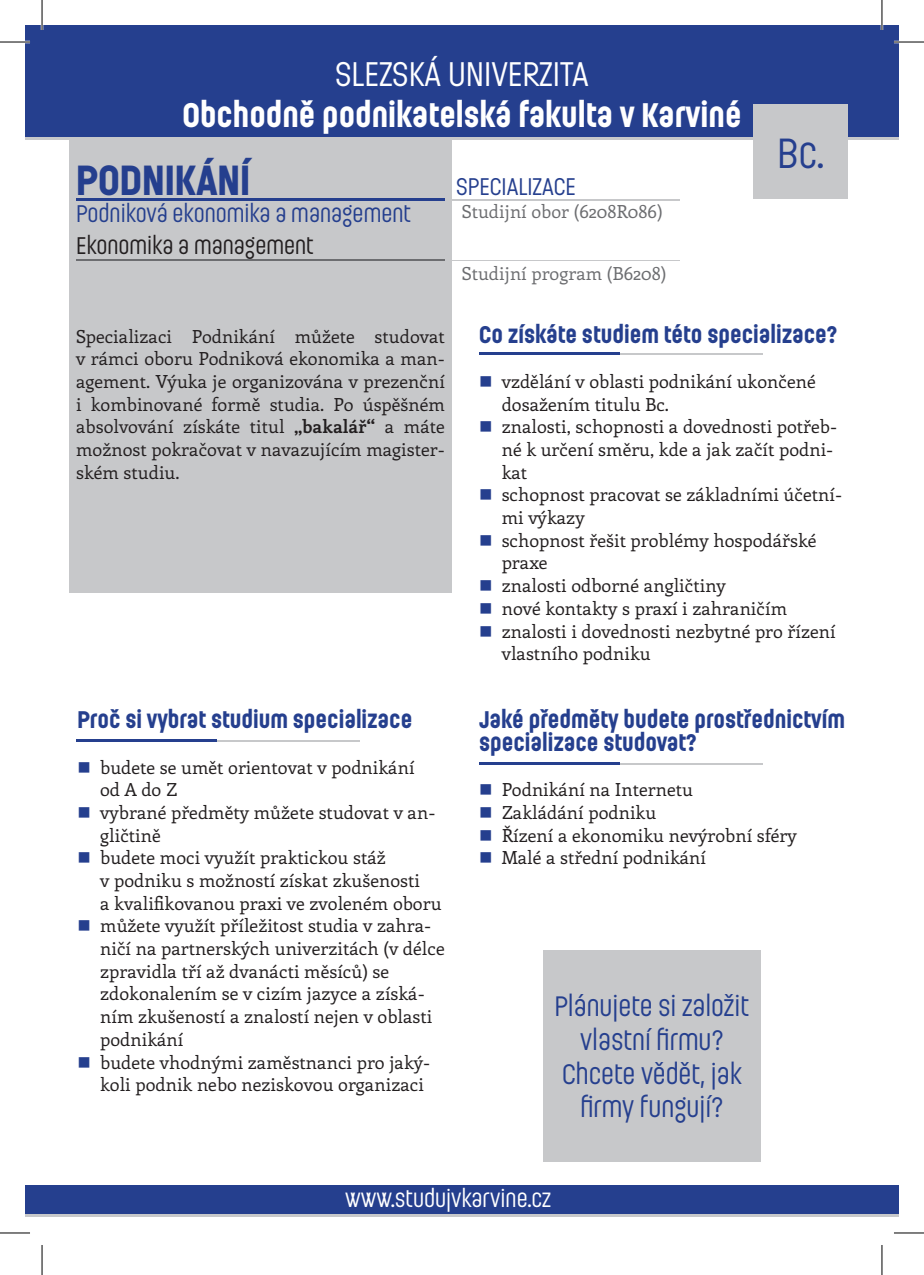
<style>
.page{position:relative;width:924px;height:1275px;background:#fff}
.page>*{position:absolute;margin:0;border:0;box-sizing:border-box;transform-origin:0 0}
.obor{font:700 42px "Ladislav";color:#253f8e}
.bc__ing{font:42px "Ladislav";color:#253f8e}
.t1{font:700 34px "Ladislav";color:#fff}
.t2{font:34px "Ladislav";color:#fff}
.text_okno{font:28px/33.6px "Ladislav";color:#253f8e;text-align:center}
.nadpis_body{font:700 24px/22.6px "Ladislav";color:#253f8e}
.program{font:24px "Ladislav";color:#253f8e}
.t3{font:24px "Ladislav";color:#fff}
.program-2{font:24px "Ladislav";color:#231f20}
.t4{font:18px/22.6px "Enriqueta";color:#231f20}
.t5{font:18px "Enriqueta";color:#6c6d70}
.s1{font-weight:700}
</style>
<div class="page">
<div style="left:69px;top:128px;width:383px;height:464px;background:#c7c8ca"></div>
<div style="left:25px;top:25px;width:873px;height:112px;background:#253f8e"></div>
<hr style="left:25px;top:137px;width:873px;height:3px;background:#c7c8ca">
<div style="left:753px;top:104px;width:94px;height:94px;background:#c7c8ca"></div>
<div style="left:25px;top:1185px;width:873px;height:30px;background:#253f8e"></div>
<hr style="left:25px;top:1214px;width:873px;height:3px;background:#c7c8ca">
<hr style="left:76px;top:200px;width:602px;height:1px;background:#c7c8ca">
<hr style="left:76px;top:198px;width:369px;height:3px;background:#253f8e">
<hr style="left:76px;top:260px;width:602px;height:1px;background:#c7c8ca">
<hr style="left:76px;top:259px;width:369px;height:2px;background:#6c6d70">
<hr style="left:479px;top:354px;width:283px;height:1px;background:#c7c8ca">
<hr style="left:479px;top:353px;width:140px;height:2px;background:#253f8e">
<hr style="left:479px;top:763px;width:283px;height:2px;background:#c7c8ca">
<hr style="left:479px;top:762px;width:140px;height:3px;background:#253f8e">
<hr style="left:76px;top:741px;width:283px;height:1px;background:#c7c8ca">
<hr style="left:76px;top:739px;width:141px;height:3px;background:#253f8e">
<div style="left:543px;top:950px;width:217px;height:211px;background:#c7c8ca"></div>
<hr style="left:0;top:41px;width:30px;height:2px;background:#fff">
<hr style="left:893px;top:41px;width:30px;height:2px;background:#fff">
<hr style="left:41px;top:0;width:2px;height:30px;background:#fff">
<hr style="left:880px;top:0;width:2px;height:30px;background:#fff">
<hr style="left:0;top:42px;width:30px;height:1px;background:#000">
<hr style="left:893px;top:42px;width:30px;height:1px;background:#000">
<hr style="left:0;top:1232px;width:30px;height:1px;background:#000">
<hr style="left:893px;top:1232px;width:30px;height:1px;background:#000">
<hr style="left:42px;top:0;width:1px;height:30px;background:#000">
<hr style="left:42px;top:1245px;width:1px;height:30px;background:#000">
<hr style="left:881px;top:0;width:1px;height:30px;background:#000">
<hr style="left:881px;top:1245px;width:1px;height:30px;background:#000">
<p class="t2" style="left:335px;top:53px;width:255px">SLEZSKÁ UNIVERZITA</p>
<p class="t1" style="left:182px;top:94px;width:560px">Obchodně podnikatelská fakulta v Karviné</p>
<p class="obor" style="left:76px;top:154px;width:175px">PODNIKÁNÍ</p>
<p class="program" style="left:76px;top:199px;width:336px">Podniková ekonomika a management</p>
<p class="program-2" style="left:76px;top:231px;width:239px">Ekonomika a management</p>
<p class="program" style="left:456px;top:171px;width:121px">SPECIALIZACE</p>
<p class="t5" style="left:462px;top:198px;width:202px">Studijní obor (6208R086)</p>
<p class="t5" style="left:462px;top:261px;width:206px">Studijní program (B6208)</p>
<p class="bc__ing" style="left:777px;top:128px;width:48px">Bc.</p>
<p class="t4" style="left:76px;top:324px;width:370px;text-align:justify">Specializaci Podnikání můžete studovat v rámci oboru Podniková ekonomika a man&shy;agement. Výuka je organizována v prezenční i kombinované formě studia. Po úspěšném absolvování získáte titul <span class="s1">„bakalář“</span> a máte možnost pokračovat v navazujícím magister&shy;ském studiu.</p>
<p class="nadpis_body" style="left:479px;top:322px;width:359px">Co získáte studiem této specializace?</p>
<p class="t4" style="left:501px;top:369px;width:315px">vzdělání v oblasti podnikání ukončené dosažením titulu Bc.</p>
<p class="t4" style="left:501px;top:415px;width:337px">znalosti, schopnosti a dovednosti potřeb&shy;né k určení směru, kde a jak začít podni&shy;kat</p>
<p class="t4" style="left:501px;top:483px;width:342px">schopnost pracovat se základními účetní&shy;mi výkazy</p>
<p class="t4" style="left:501px;top:528px;width:316px">schopnost řešit problémy hospodářské praxe</p>
<p class="t4" style="left:501px;top:573px;width:226px">znalosti odborné angličtiny</p>
<p class="t4" style="left:501px;top:596px;width:287px">nové kontakty s praxí i zahraničím</p>
<p class="t4" style="left:501px;top:619px;width:335px">znalosti i dovednosti nezbytné pro řízení vlastního podniku</p>
<p class="nadpis_body" style="left:77px;top:708px;width:336px">Proč si vybrat studium specializace</p>
<p class="t4" style="left:100px;top:755px;width:316px">budete se umět orientovat v podnikání odAdoZ</p>
<p class="t4" style="left:100px;top:800px;width:336px">vybrané předměty můžete studovat v an&shy;gličtině</p>
<p class="t4" style="left:100px;top:845px;width:343px">budete moci využít praktickou stáž<br>v podniku s možností získat zkušenosti<br>a kvalifikovanou praxi ve zvoleném oboru</p>
<p class="t4" style="left:100px;top:913px;width:346px">můžete využít příležitost studia v zahra&shy;ničí na partnerských univerzitách (v délce zpravidla tří až dvanácti měsíců) se zdokonalením se v cizím jazyce a získá&shy;ním zkušeností a znalostí nejen v oblasti podnikání</p>
<p class="t4" style="left:100px;top:1050px;width:331px">budete vhodnými zaměstnanci pro jaký&shy;koli podnik nebo neziskovou organizaci</p>
<p class="nadpis_body" style="left:479px;top:708px;width:367px">Jaké předměty budete prostřednictvím specializace studovat?</p>
<p class="t4" style="left:501px;top:777px;width:193px">Podnikání na Internetu</p>
<p class="t4" style="left:501px;top:800px;width:156px">Zakládání podniku</p>
<p class="t4" style="left:501px;top:823px;width:296px">Řízení a ekonomiku nevýrobní sféry</p>
<p class="t4" style="left:501px;top:845px;width:206px">Malé a střední podnikání</p>
<p class="text_okno" style="left:554px;top:989px;width:196px">Plánujete si založit vlastní firmu?<br>Chcete vědět, jak firmy fungují?</p>
<p class="t3" style="left:345px;top:1183px;width:207px">www.studujvkarvine.cz</p>
</div>
